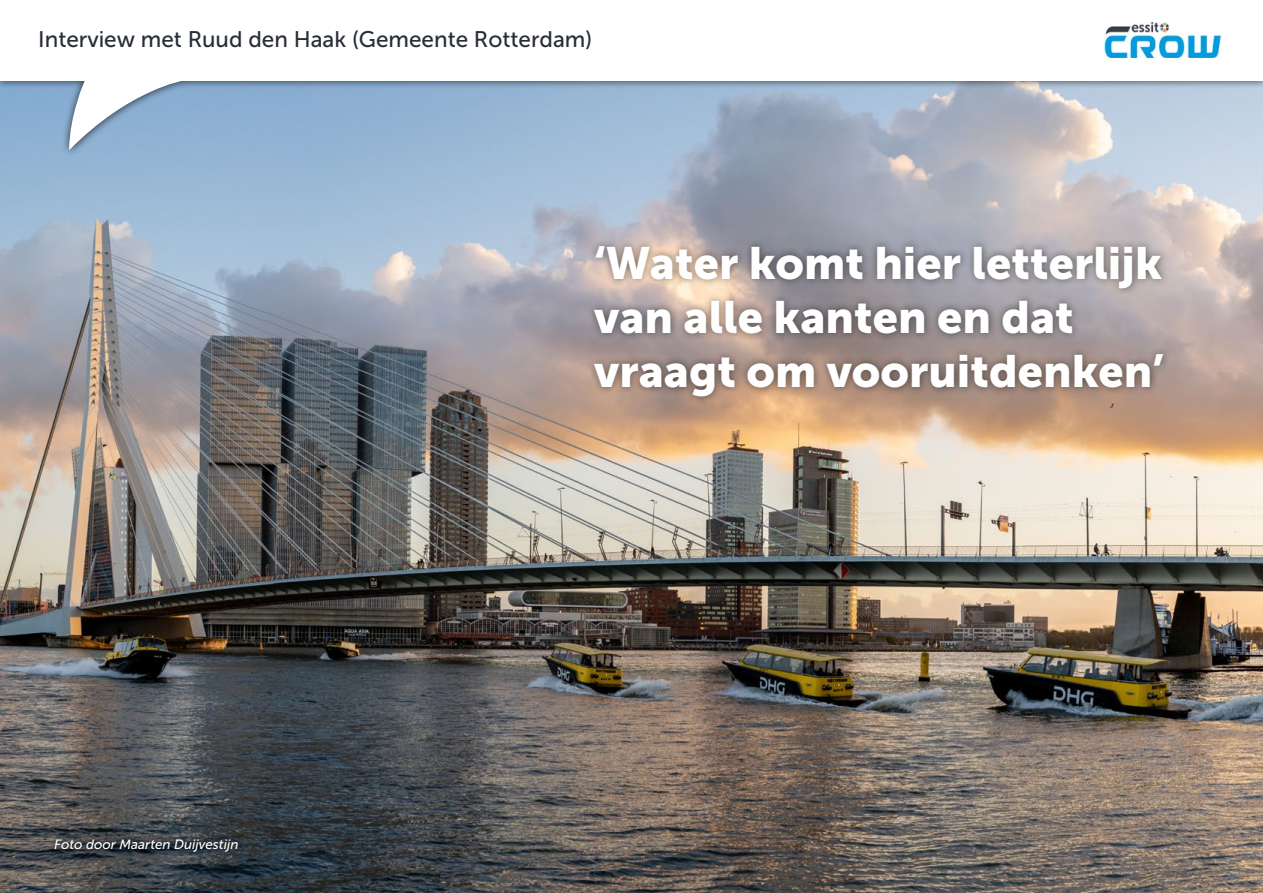
<style>
.page{position:relative;width:1263px;height:893px;background:#fff}
.page>*{position:absolute;margin:0;border:0;box-sizing:border-box;transform-origin:0 0}
.t1{font:45px/54px "Museo Sans 900";color:#fff}
.t2{font:22.5px "Museo Sans 500";color:#292e35}
.t3{font:italic 13.5px "Museo Sans 500";color:#fff}
</style>
<div class="page">
<img style="left:0;top:157px;width:1263px;height:736px">
<div style="left:0;top:0;width:1263px;height:157px;background:#000;opacity:.75"></div>
<div style="left:0;top:0;width:1263px;height:80px;background:#fff"></div>
<svg style="left:69px;top:80px;width:115px;height:70px"></svg>
<div style="left:587px;top:238px;width:583px;height:167px;background:#000;opacity:.5"></div>
<div style="left:47px;top:831px;width:199px;height:28px;background:#000;opacity:.85"></div>
<img style="left:1104px;top:22px;width:117px;height:36px">
<p class="t2" style="left:38px;top:27px;width:555px">Interview met Ruud den Haak (Gemeente Rotterdam)</p>
<p class="t3" style="left:54px;top:837px;width:186px">Foto door Maarten Duijvestijn</p>
<p class="t1" style="left:594px;top:236px;width:571px">‘Water komt hier letterlijk van alle kanten en dat vraagt om vooruitdenken’</p>
</div>
